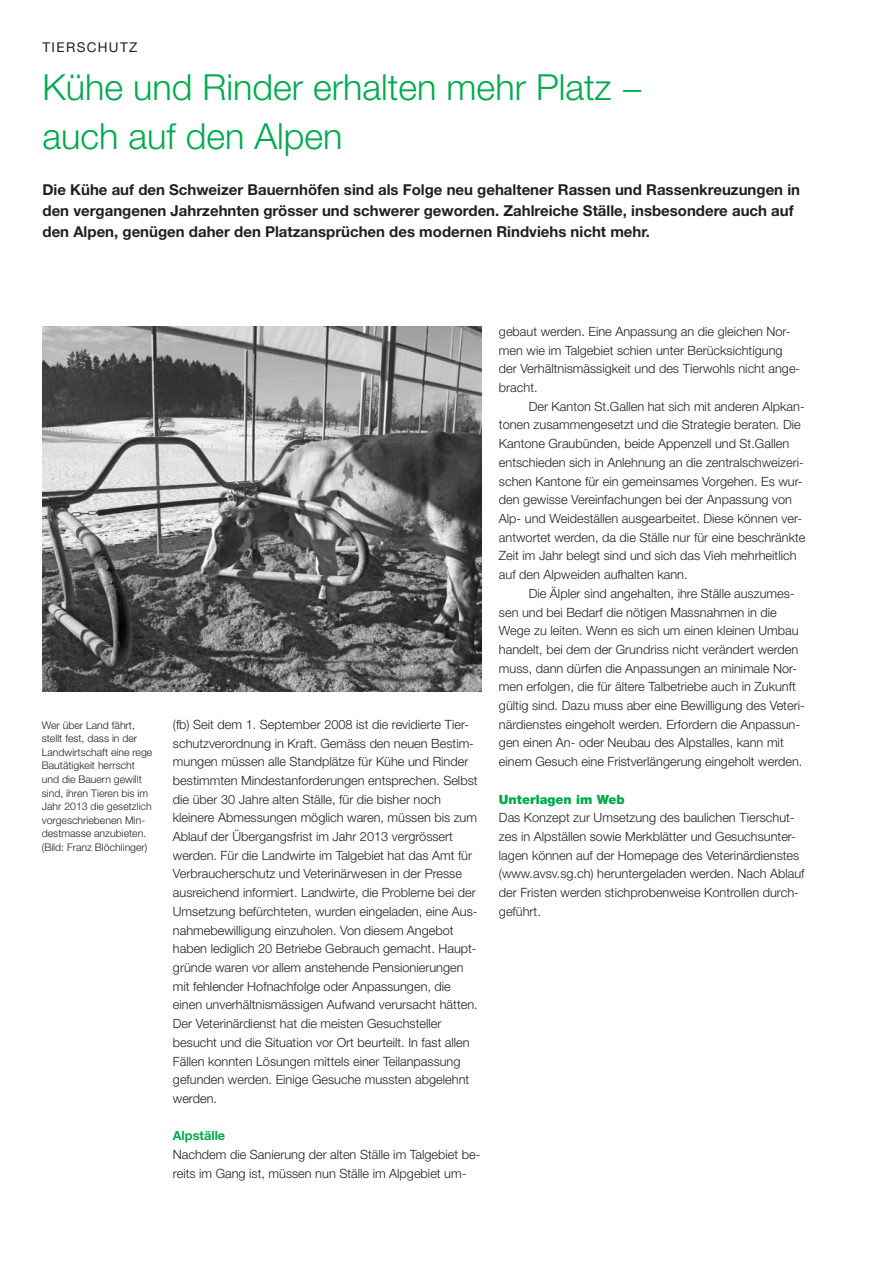
<style>
.page{position:relative;width:893px;height:1263px;background:#fff}
.page>*{position:absolute;margin:0;border:0;box-sizing:border-box;transform-origin:0 0}
.t1{font:300 36px/48.3px "Helvetica Neue LT Std";color:#00a94e}
.t2{font:700 15px/21px "Helvetica Neue LT Std";color:#231f20}
.t3{font:13.5px "Helvetica Neue LT Std";letter-spacing:.1em;color:#231f20}
.t4{font:300 12.75px/18.8px "Helvetica Neue LT Std";color:#231f20}
.t5{font:900 12.75px "Helvetica Neue LT Std";color:#00a94e}
.t6{font:700 12.75px "Helvetica Neue LT Std";color:#00a94e}
.t7{font:300 10.5px/13.5px "Helvetica Neue LT Std";color:#231f20}
</style>
<div class="page">
<img style="left:43px;top:326px;width:439px;height:365px">
<p class="t3" style="left:43px;top:39px;width:96px">TIERSCHUTZ</p>
<h1 class="t1" style="left:43px;top:63px;width:602px">Kühe und Rinder erhalten mehr Platz − auch auf den Alpen</h1>
<p class="t2" style="left:43px;top:179px;width:759px">Die Kühe auf den Schweizer Bauernhöfen sind als Folge neu gehaltener Rassen und Rassenkreuzungen in den vergangenen Jahrzehnten grösser und schwerer geworden. Zahlreiche Ställe, insbesondere auch auf den Alpen, genügen daher den Platzansprüchen des modernen Rindviehs nicht mehr.</p>
<p class="t7" style="left:42px;top:718px;width:112px">Wer über Land fährt, stellt fest, dass in der<br>Landwirtschaft eine rege<br>Bautätigkeit herrscht und die Bauern gewillt sind, ihren Tieren bis im<br>Jahr 2013 die gesetzlich vorgeschriebenen Min&shy;destmasse anzubieten. (Bild: Franz Blöchlinger)</p>
<p class="t4" style="left:173px;top:715px;width:306px">(fb) Seit dem 1. September 2008 ist die revidierte Tier&shy;schutzverordnung in Kraft. Gemäss den neuen Bestim&shy;mungen müssen alle Standplätze für Kühe und Rinder bestimmten Mindestanforderungen entsprechen. Selbst die über 30 Jahre alten Ställe, für die bisher noch kleinere Abmessungen möglich waren, müssen bis zum Ablauf der Übergangsfrist im Jahr 2013 vergrössert werden. Für die Landwirte im Talgebiet hat das Amt für Verbraucherschutz und Veterinärwesen in der Presse ausreichend informiert. Landwirte, die Probleme bei der Umsetzung befürchteten, wurden eingeladen, eine Aus&shy;nahmebewilligung einzuholen. Von diesem Angebot haben lediglich 20 Betriebe Gebrauch gemacht. Haupt&shy;gründe waren vor allem anstehende Pensionierungen mit fehlender Hofnachfolge oder Anpassungen, die einen unverhältnismässigen Aufwand verursacht hätten.<br>Der Veterinärdienst hat die meisten Gesuchsteller besucht und die Situation vor Ort beurteilt. In fast allen Fällen konnten Lösungen mittels einer Teilanpassung gefunden werden. Einige Gesuche mussten abgelehnt werden.</p>
<p class="t6" style="left:173px;top:1128px;width:54px">Alpställe</p>
<p class="t4" style="left:173px;top:1145px;width:309px">Nachdem die Sanierung der alten Ställe im Talgebiet be&shy;reits im Gang ist, müssen nun Ställe im Alpgebiet um-</p>
<p class="t4" style="left:499px;top:322px;width:303px">gebaut werden. Eine Anpassung an die gleichen Nor&shy;men wie im Talgebiet schien unter Berücksichtigung der Verhältnismässigkeit und des Tierwohls nicht ange&shy;bracht.</p>
<p class="t4" style="left:499px;top:397px;width:308px;text-indent:30px">Der Kanton St.Gallen hat sich mit anderen Alpkan&shy;tonen zusammengesetzt und die Strategie beraten. Die Kantone Graubünden, beide Appenzell und St.Gallen entschieden sich in Anlehnung an die zentralschweizeri&shy;schen Kantone für ein gemeinsames Vorgehen. Es wur&shy;den gewisse Vereinfachungen bei der Anpassung von Alp- und Weideställen ausgearbeitet. Diese können ver&shy;antwortet werden, da die Ställe nur für eine beschränkte Zeit im Jahr belegt sind und sich das Vieh mehrheitlich auf den Alpweiden aufhalten kann.</p>
<p class="t4" style="left:499px;top:584px;width:307px;text-indent:30px">Die Älpler sind angehalten, ihre Ställe auszumes&shy;sen und bei Bedarf die nötigen Massnahmen in die Wege zu leiten. Wenn es sich um einen kleinen Umbau handelt, bei dem der Grundriss nicht verändert werden muss, dann dürfen die Anpassungen an minimale Nor&shy;men erfolgen, die für ältere Talbetriebe auch in Zukunft gültig sind. Dazu muss aber eine Bewilligung des Veteri&shy;närdienstes eingeholt werden. Erfordern die Anpassun&shy;gen einen An- oder Neubau des Alpstalles, kann mit einem Gesuch eine Fristverlängerung eingeholt werden.</p>
<p class="t5" style="left:499px;top:791px;width:127px">Unterlagen im Web</p>
<p class="t4" style="left:499px;top:808px;width:307px">Das Konzept zur Umsetzung des baulichen Tierschut&shy;zes in Alpställen sowie Merkblätter und Gesuchsunter&shy;lagen können auf der Homepage des Veterinärdienstes (www.avsv.sg.ch) heruntergeladen werden. Nach Ablauf der Fristen werden stichprobenweise Kontrollen durch&shy;geführt.</p>
</div>
